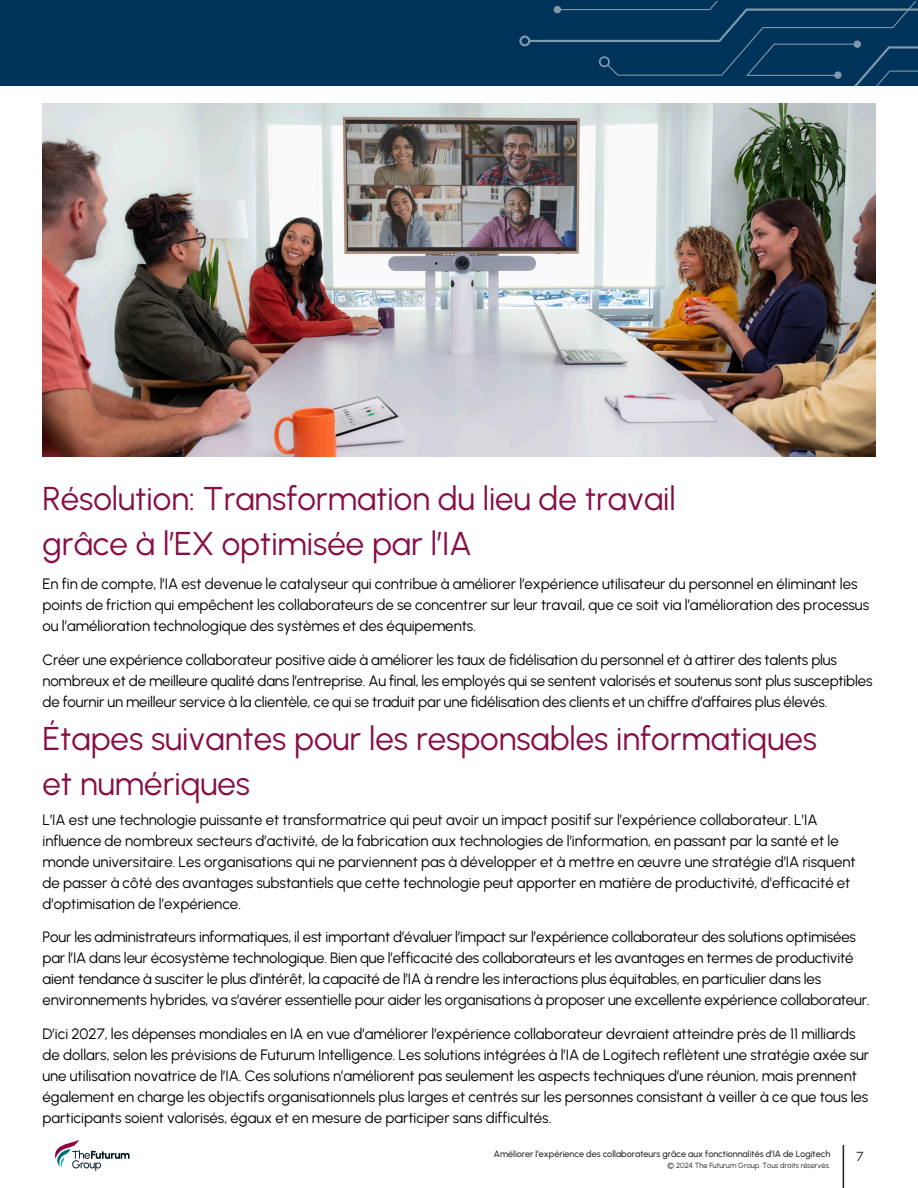
<style>
.page{position:relative;width:918px;height:1188px;background:#fff}
.page>*{position:absolute;margin:0;border:0;box-sizing:border-box;transform-origin:0 0}
.WH_Introduction_Header{font:33px/45px "Urbanist";color:#880e46}
.footnote{font:15px/21px "Urbanist";color:#000001}
.t1{font:13.05px "Urbanist";color:#231f20}
.t2{font:9px "Urbanist";color:#231f20}
.t3{font:7.5px "Urbanist";color:#231f20}
</style>
<div class="page">
<div style="left:0;top:0;width:918px;height:85px;background:#003359"></div>
<svg style="left:519px;top:2px;width:399px;height:84px"></svg>
<svg style="left:55px;top:1140px;width:75px;height:31px"></svg>
<hr style="left:843px;top:1145px;width:1px;height:43px;background:#231f20">
<img style="left:43px;top:104px;width:832px;height:353px">
<p class="WH_Introduction_Header" style="left:43px;top:475px;width:635px">Résolution: Transformation du lieu de travail grâce à l’EX optimisée par l’IA</p>
<p class="footnote" style="left:43px;top:573px;width:828px">En fin de compte, l’IA est devenue le catalyseur qui contribue à améliorer l’expérience utilisateur du personnel en éliminant les points de friction qui empêchent les collaborateurs de se concentrer sur leur travail, que ce soit via l’amélioration des processus ou l’amélioration technologique des systèmes et des équipements.</p>
<p class="footnote" style="left:43px;top:649px;width:831px">Créer une expérience collaborateur positive aide à améliorer les taux de fidélisation du personnel et à attirer des talents plus nombreux et de meilleure qualité dans l’entreprise. Au final, les employés qui se sentent valorisés et soutenus sont plus susceptibles de fournir un meilleur service à la clientèle, ce qui se traduit par une fidélisation des clients et un chiffre d’affaires plus élevés.</p>
<p class="WH_Introduction_Header" style="left:43px;top:715px;width:776px">Étapes suivantes pour les responsables informatiques et numériques</p>
<p class="footnote" style="left:43px;top:809px;width:815px">L’IA est une technologie puissante et transformatrice qui peut avoir un impact positif sur l’expérience collaborateur. L’IA influence de nombreux secteurs d’activité, de la fabrication aux technologies de l’information, en passant par la santé et le monde universitaire. Les organisations qui ne parviennent pas à développer et à mettre en œuvre une stratégie d’IA risquent de passer à côté des avantages substantiels que cette technologie peut apporter en matière de productivité, d’efficacité et d’optimisation de l’expérience.</p>
<p class="footnote" style="left:43px;top:926px;width:829px">Pour les administrateurs informatiques, il est important d’évaluer l’impact sur l’expérience collaborateur des solutions optimisées par l’IA dans leur écosystème technologique. Bien que l’efficacité des collaborateurs et les avantages en termes de productivité aient tendance à susciter le plus d’intérêt, la capacité de l’IA à rendre les interactions plus équitables, en particulier dans les environnements hybrides, va s’avérer essentielle pour aider les organisations à proposer une excellente expérience collaborateur.</p>
<p class="footnote" style="left:43px;top:1023px;width:828px">D’ici 2027, les dépenses mondiales en IA en vue d’améliorer l’expérience collaborateur devraient atteindre près de 11 milliards de dollars, selon les prévisions de Futurum Intelligence. Les solutions intégrées à l’IA de Logitech reflètent une stratégie axée sur une utilisation novatrice de l’IA. Ces solutions n’améliorent pas seulement les aspects techniques d’une réunion, mais prennent également en charge les objectifs organisationnels plus larges et centrés sur les personnes consistant à veiller à ce que tous les participants soient valorisés, égaux et en mesure de participer sans difficultés.</p>
<p class="t2" style="left:494px;top:1148px;width:338px">Améliorer l’expérience des collaborateurs grâce aux fonctionnalités d’IA de Logitech</p>
<p class="t1" style="left:856px;top:1148px;width:8px">7</p>
<p class="t3" style="left:668px;top:1160px;width:164px">© 2024 The Futurum Group. Tous droits réservés.</p>
</div>
